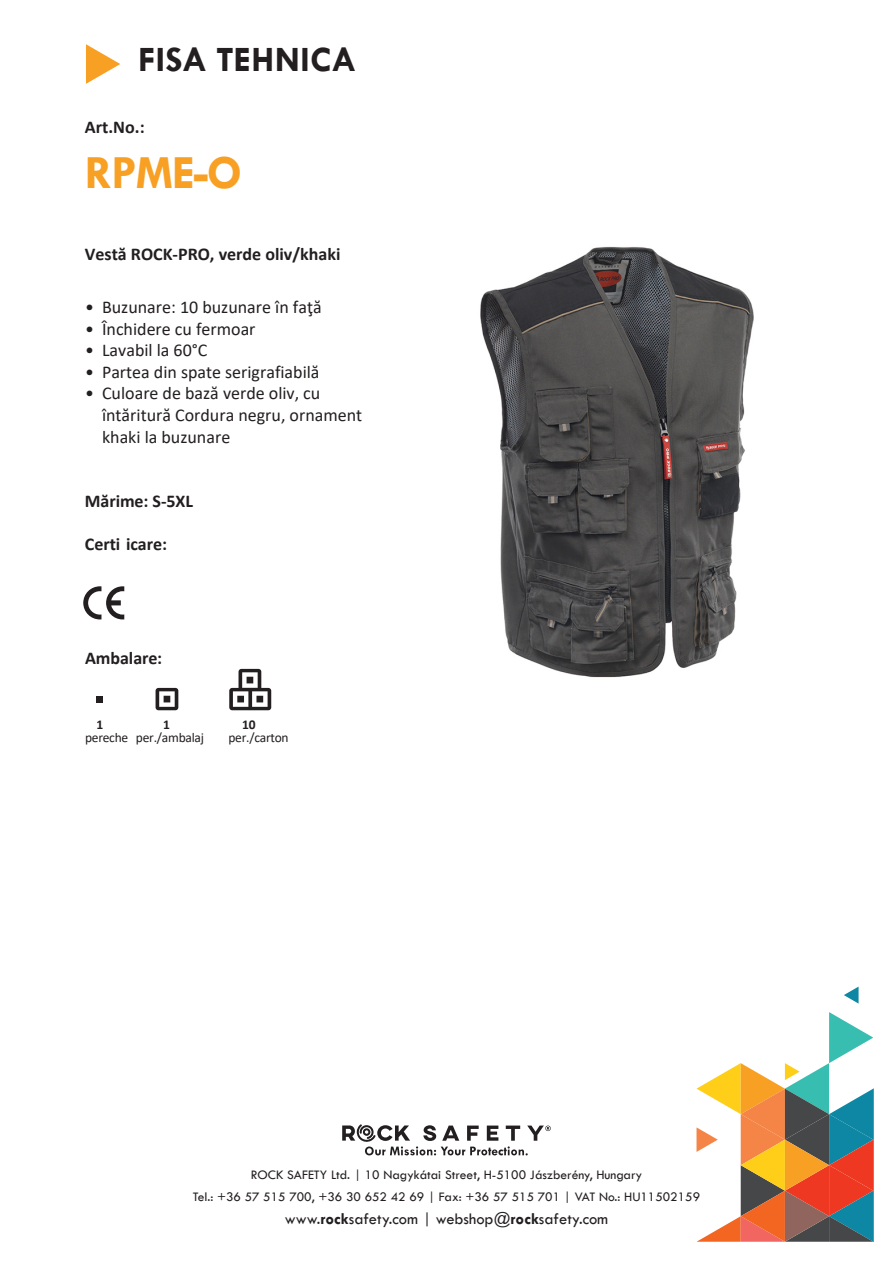
<style>
.page{position:relative;width:893px;height:1263px;background:#fff}
.page>*{position:absolute;margin:0;border:0;box-sizing:border-box;transform-origin:0 0}
.t1{font:700 48px "Tw Cen";color:#f8a024}
.t2{font:700 36px "Tw Cen";letter-spacing:.015em;color:#231f20}
.t3{font:18px/21.6px "Calibri";color:#231f20}
.t4{font:700 18px "Calibri";color:#231f20}
.t5{font:16.5px "Tw Cen";color:#231f20}
.t6{font:13.5px/22.5px "Tw Cen";color:#231f20;text-align:center}
.t7{font:13.5px "Calibri";letter-spacing:-.02em;color:#231f20}
.t8{font:700 13.5px "Calibri";color:#231f20}
.s1{font-weight:700}
</style>
<div class="page">
<svg style="left:844px;top:987px;width:14px;height:16px"></svg>
<svg style="left:696px;top:1012px;width:177px;height:230px"></svg>
<svg style="left:342px;top:1124px;width:209px;height:31px"></svg>
<svg style="left:86px;top:44px;width:34px;height:40px"></svg>
<img style="left:480px;top:246px;width:274px;height:432px">
<svg style="left:83px;top:586px;width:41px;height:33px"></svg>
<div style="left:96px;top:696px;width:7px;height:6px;background:#231f20"></div>
<svg style="left:156px;top:688px;width:22px;height:22px"></svg>
<svg style="left:229px;top:669px;width:42px;height:41px"></svg>
<h2 class="t2" style="left:138px;top:38px;width:220px">FISA TEHNICA</h2>
<p class="t4" style="left:85px;top:114px;width:61px">Art.No.:</p>
<h1 class="t1" style="left:85px;top:144px;width:159px">RPME-O</h1>
<p class="t4" style="left:85px;top:241px;width:257px">Vestă ROCK-PRO, verde oliv/khaki</p>
<p class="t3" style="left:85px;top:296px;width:238px">• Buzunare: 10 buzunare în faţă</p>
<p class="t3" style="left:85px;top:317px;width:172px">• Închidere cu fermoar</p>
<p class="t3" style="left:85px;top:339px;width:124px">• Lavabil la 60°C</p>
<p class="t3" style="left:85px;top:360px;width:236px">• Partea din spate serigrafiabilă</p>
<p class="t3" style="left:102px;top:382px;width:262px;text-indent:-17px">• Culoare de bază verde oliv, cu întăritură Cordura negru, ornament khaki la buzunare</p>
<p class="t4" style="left:85px;top:488px;width:110px">Mărime: S-5XL</p>
<p class="t4" style="left:85px;top:532px;width:84px">Certi icare:</p>
<p class="t4" style="left:85px;top:646px;width:79px">Ambalare:</p>
<p class="t8" style="left:97px;top:714px;width:8px">1</p>
<p class="t8" style="left:163px;top:714px;width:8px">1</p>
<p class="t8" style="left:242px;top:714px;width:15px">10</p>
<p class="t7" style="left:85px;top:728px;width:120px">pereche per./ambalaj</p>
<p class="t7" style="left:228px;top:728px;width:62px">per./carton</p>
<p class="t6" style="left:193px;top:1163px;width:509px">ROCK SAFETY Ltd. | 10 Nagykátai Street, H-5100 Jászberény, Hungary<br>Tel.: +36 57 515 700, +36 30 652 42 69 | Fax: +36 57 515 701 | VAT No.: HU11502159</p>
<p class="t5" style="left:285px;top:1208px;width:325px">www.<span class="s1">rock</span>safety.com | webshop@<span class="s1">rock</span>safety.com</p>
</div>
